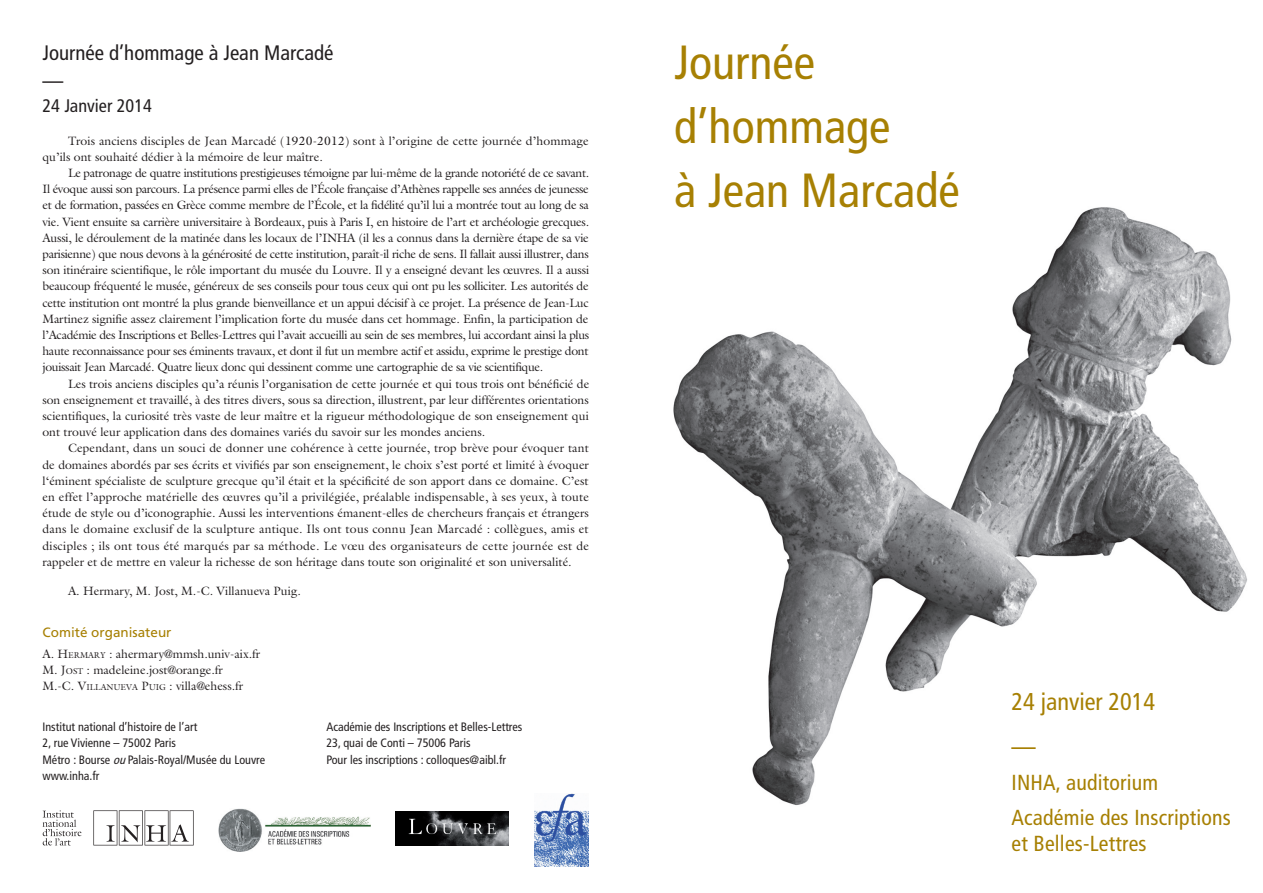
<style>
.page{position:relative;width:1263px;height:893px;background:#fff}
.page>*{position:absolute;margin:0;border:0;box-sizing:border-box;transform-origin:0 0}
.t1{font:condensed 48px/63.9px "Frutiger LT Std";color:#a78003}
.t2{font:condensed 24.3px/45.2px "Frutiger LT Std";color:#a78003}
.t3{font:condensed 21.75px/34.7px "Frutiger LT Std";letter-spacing:.01em;color:#a78003}
.t4{font:condensed 20.85px/27.9px "Frutiger LT Std";color:#231f20}
.t5{font:condensed 18.15px "Frutiger LT Std";color:#231f20}
.t6{font:13.5px "Frutiger LT Std";color:#a78003}
.t7{font:12.15px/16.2px "Galliard Std";color:#231f20;text-align:justify}
.t8{font:condensed 12.15px/16.2px "Frutiger LT Std";color:#231f20}
.s1{font-style:inherit}
.s2{font-size:8.55px}
.s3{font-style:italic}
</style>
<div class="page">
<img style="left:673px;top:207px;width:574px;height:599px">
<img style="left:219px;top:808px;width:151px;height:44px">
<img style="left:534px;top:794px;width:55px;height:72px">
<svg style="left:43px;top:810px;width:39px;height:35px"></svg>
<svg style="left:93px;top:810px;width:101px;height:35px"></svg>
<img style="left:395px;top:811px;width:114px;height:34px">
<h3 class="t4" style="left:43px;top:39px;width:292px">Journée d’hommage à Jean Marcadé —</h3>
<h3 class="t5" style="left:43px;top:95px;width:111px">24 Janvier 2014</h3>
<p class="t7" style="left:43px;top:132px;width:548px;text-indent:26px">Trois anciens disciples de Jean Marcadé (1920-2012) sont à l’origine de cette journée d’hommage qu’ils ont souhaité dédier à la mémoire de leur maître.</p>
<p class="t7" style="left:43px;top:165px;width:548px;text-indent:26px">Le patronage de quatre institutions prestigieuses témoigne par lui-même de la grande notoriété de ce savant.<br>Il évoque aussi son parcours. La présence parmi elles de l’École française d’Athènes rappelle ses années de jeunesse et de formation, passées en Grèce comme membre de l’École, et la fidélité qu’il lui a montrée tout au long de sa vie. Vient ensuite sa carrière universitaire à Bordeaux, puis à Paris I, en histoire de l’art et archéologie grecques.<br>Aussi, le déroulement de la matinée dans les locaux de l’INHA (il les a connus dans la dernière étape de sa vie parisienne) que nous devons à la générosité de cette institution, paraît-il riche de sens. Il fallait aussi illustrer, dans son itinéraire scientifique, le rôle important du musée du Louvre. Il y a enseigné devant les œuvres. Il a aussi beaucoup fréquenté le musée, généreux de ses conseils pour tous ceux qui ont pu les solliciter. Les autorités de cette institution ont montré la plus grande bienveillance et un appui décisif à ce projet. La présence de Jean-Luc Martinez signifie assez clairement l’implication forte du musée dans cet hommage. Enfin, la participation de l’Académie des Inscriptions et Belles-Lettres qui l’avait accueilli au sein de ses membres, lui accordant ainsi la plus haute reconnaissance pour ses éminents travaux, et dont il fut un membre actif et assidu, exprime le prestige dont jouissait Jean Marcadé. Quatre lieux donc qui dessinent comme une cartographie de sa vie scientifique.</p>
<p class="t7" style="left:43px;top:375px;width:548px;text-indent:26px">Les trois anciens disciples qu’a réunis l’organisation de cette journée et qui tous trois ont bénéficié de son enseignement et travaillé, à des titres divers, sous sa direction, illustrent, par leur différentes orientations scientifiques, la curiosité très vaste de leur maître et la rigueur méthodologique de son enseignement qui ont trouvé leur application dans des domaines variés du savoir sur les mondes anciens.</p>
<p class="t7" style="left:43px;top:440px;width:548px;text-indent:26px">Cependant, dans un souci de donner une cohérence à cette journée, trop brève pour évoquer tant de domaines abordés par ses écrits et vivifiés par son enseignement, le choix s’est porté et limité à évoquer l‘éminent spécialiste de sculpture grecque qu’il était et la spécificité de son apport dans ce domaine. C’est en effet l’approche matérielle des œuvres qu’il a privilégiée, préalable indispensable, à ses yeux, à toute étude de style ou d’iconographie. Aussi les interventions émanent-elles de chercheurs français et étrangers dans le domaine exclusif de la sculpture antique. Ils ont tous connu Jean Marcadé : collègues, amis et disciples ; ils ont tous été marqués par sa méthode. Le vœu des organisateurs de cette journée est de rappeler et de mettre en valeur la richesse de son héritage dans toute son originalité et son universalité.</p>
<p class="t7" style="left:68px;top:582px;width:234px">A. Hermary, M. Jost, M.-C. Villanueva Puig.</p>
<p class="t6" style="left:43px;top:624px;width:131px">Comité organisateur</p>
<p class="t7" style="left:43px;top:645px;width:219px;text-align:left"><span class="s1">A. H</span><span class="s2">ERMARY</span> : ahermary@mmsh.univ-aix.fr<br><span class="s1">M. J</span><span class="s2">OST</span> : madeleine.jost@orange.fr<br><span class="s1">M.-C. V</span><span class="s2">ILLANUEVA</span> <span class="s1">P</span><span class="s2">UIG</span> : villa@ehess.fr</p>
<p class="t8" style="left:43px;top:719px;width:224px">Institut national d’histoire de l’art<br>2, rue Vivienne – 75002 Paris<br>Métro : Bourse <span class="s3">ou</span>Palais-Royal/Musée du Louvre www.inha.fr</p>
<p class="t8" style="left:326px;top:719px;width:198px">Académie des Inscriptions et Belles-Lettres<br>23, quai de Conti – 75006 Paris<br>Pour les inscriptions : colloques@aibl.fr</p>
<h1 class="t1" style="left:674px;top:31px;width:287px">Journée d’hommage<br>à Jean Marcadé</h1>
<h2 class="t2" style="left:1011px;top:679px;width:145px">24 janvier 2014 —</h2>
<h3 class="t3" style="left:1011px;top:765px;width:221px">INHA, auditorium<br>Académie des Inscriptions</h3>
<h3 class="t3" style="left:1011px;top:826px;width:137px">et Belles-Lettres</h3>
</div>
